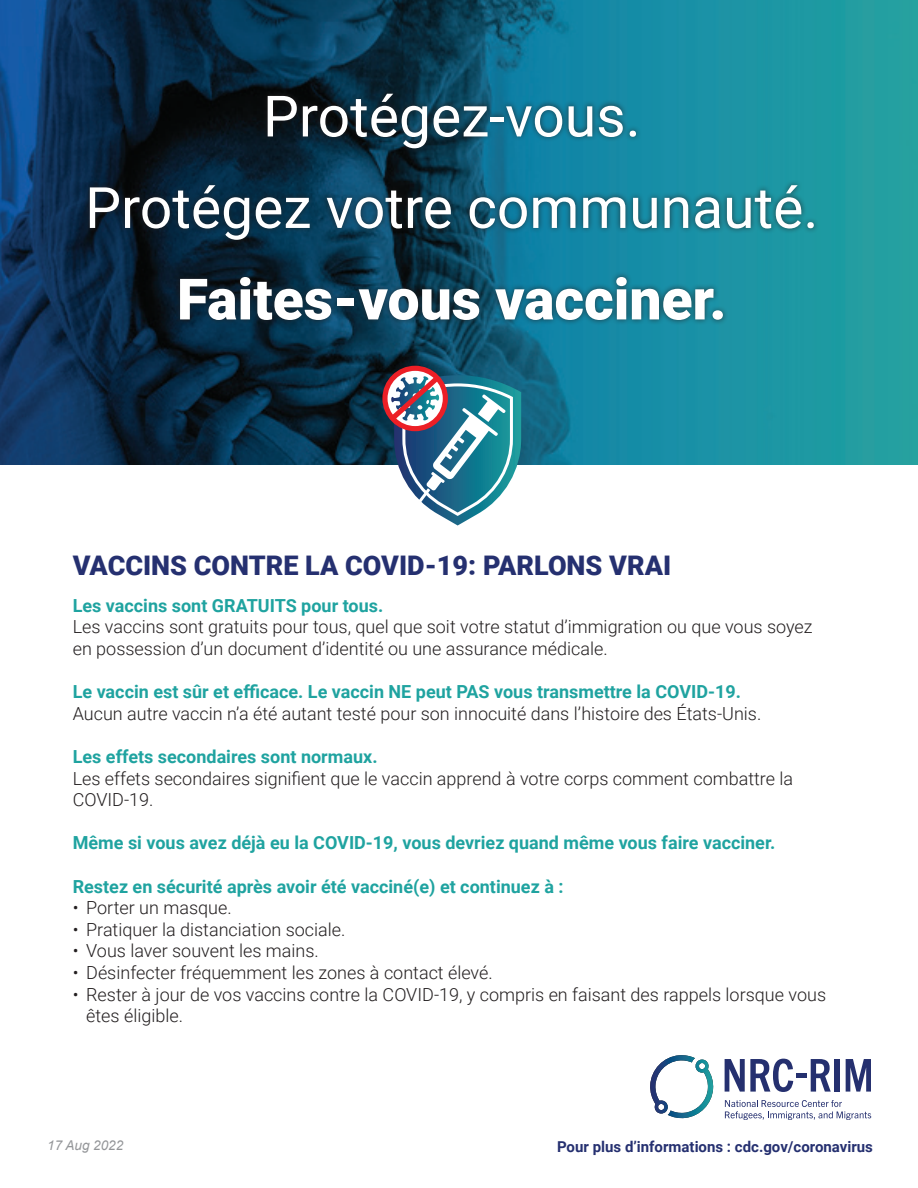
<style>
.page{position:relative;width:918px;height:1188px;background:#fff}
.page>*{position:absolute;margin:0;border:0;box-sizing:border-box;transform-origin:0 0}
.t1{font:57px/91.5px "Roboto";color:#fff;text-align:center}
.t2{font:900 57px "Roboto";color:#fff}
.t3{font:900 27px "Roboto";color:#253070}
.t4{font:300 18px/21.6px "Roboto";color:#231f20}
.t5{font:700 18px "Roboto";color:#1fa3a0}
.t6{font:700 15px "Roboto";color:#253070}
.t7{font:italic 13.5px "Arial";color:#939598}
</style>
<div class="page">
<img style="left:0;top:0;width:918px;height:465px">
<svg style="left:725px;top:1059px;width:68px;height:33px"></svg>
<div style="left:796px;top:1073px;width:10px;height:5px;background:#25306f"></div>
<svg style="left:811px;top:1059px;width:20px;height:33px"></svg>
<div style="left:835px;top:1059px;width:5px;height:33px;background:#25306f"></div>
<svg style="left:846px;top:1059px;width:25px;height:33px"></svg>
<svg style="left:725px;top:1100px;width:146px;height:19px"></svg>
<svg style="left:650px;top:1055px;width:64px;height:64px"></svg>
<div style="left:84px;top:88px;width:736px;height:238px;background:#231f20;opacity:.75"></div>
<svg style="left:382px;top:366px;width:139px;height:160px"></svg>
<h1 class="t1" style="left:85px;top:68px;width:735px">Protégez-vous.<br>Protégez votre communauté.</h1>
<h1 class="t2" style="left:177px;top:259px;width:551px">Faites-vous vacciner.</h1>
<h2 class="t3" style="left:73px;top:547px;width:600px">VACCINS CONTRE LA COVID-19: PARLONS VRAI</h2>
<p class="t5" style="left:73px;top:593px;width:312px">Les vaccins sont GRATUITS pour tous.</p>
<p class="t4" style="left:73px;top:616px;width:741px">Les vaccins sont gratuits pour tous, quel que soit votre statut d’immigration ou que vous soyez en possession d’un document d’identité ou une assurance médicale.</p>
<p class="t5" style="left:73px;top:679px;width:670px">Le vaccin est sûr et efficace. Le vaccin NE peut PAS vous transmettre la COVID-19.</p>
<p class="t4" style="left:73px;top:702px;width:690px">Aucun autre vaccin n’a été autant testé pour son innocuité dans l’histoire des États-Unis.</p>
<p class="t5" style="left:73px;top:744px;width:306px">Les effets secondaires sont normaux.</p>
<p class="t4" style="left:73px;top:767px;width:722px">Les effets secondaires signifient que le vaccin apprend à votre corps comment combattre la<br>COVID-19.</p>
<p class="t5" style="left:73px;top:830px;width:704px">Même si vous avez déjà eu la COVID-19, vous devriez quand même vous faire vacciner.</p>
<p class="t5" style="left:73px;top:874px;width:492px">Restez en sécurité après avoir été vacciné(e) et continuez à :</p>
<p class="t4" style="left:73px;top:896px;width:160px">• Porter un masque.</p>
<p class="t4" style="left:73px;top:918px;width:274px">• Pratiquer la distanciation sociale.</p>
<p class="t4" style="left:73px;top:940px;width:248px">• Vous laver souvent les mains.</p>
<p class="t4" style="left:73px;top:961px;width:422px">• Désinfecter fréquemment les zones à contact élevé.</p>
<p class="t4" style="left:86px;top:983px;width:741px;text-indent:-14px">• Rester à jour de vos vaccins contre la COVID-19, y compris en faisant des rappels lorsque vous êtes éligible.</p>
<p class="t7" style="left:47px;top:1137px;width:78px">17 Aug 2022</p>
<p class="t6" style="left:557px;top:1136px;width:317px">Pour plus d’informations : cdc.gov/coronavirus</p>
</div>
